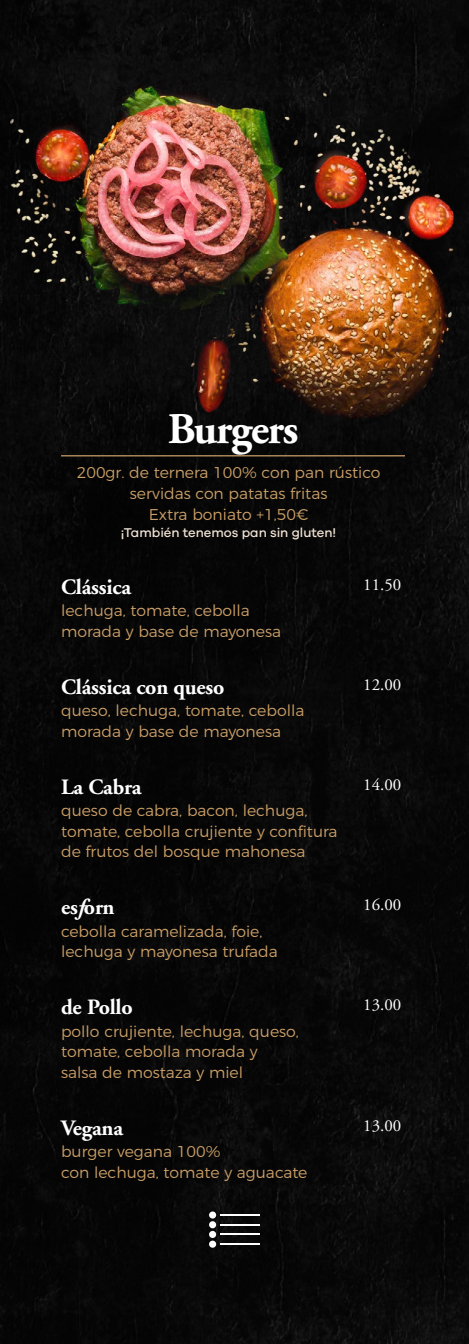
<style>
.page{position:relative;width:469px;height:1344px;background:#070707}
.page>*{position:absolute;margin:0;border:0;box-sizing:border-box;transform-origin:0 0}
.t1{font:700 43.75px "Adobe Garamond";letter-spacing:-.03em;color:#fff}
.t2{font:700 21.88px "Adobe Garamond";letter-spacing:-.01em;color:#fff}
.t3{font:16.88px "Adobe Garamond";color:#fff}
.t4{font:300 15.62px/20.6px "Montserrat";color:#ca9e67}
.t5{font:500 13.12px "Galano Grotesque";color:#f0e2d3}
.s1{font-style:italic}
</style>
<div class="page">
<img style="left:0;top:78px;width:469px;height:358px">
<hr style="left:61px;top:455px;width:281px;height:1px;background:#ca9e67">
<hr style="left:342px;top:455px;width:63px;height:1px;background:#ca9e67">
<div style="left:209px;top:1211px;width:7px;height:7px;background:#fff;border-radius:50%"></div>
<hr style="left:220px;top:1214px;width:40px;height:2px;background:#fff">
<div style="left:209px;top:1221px;width:7px;height:7px;background:#fff;border-radius:50%"></div>
<hr style="left:220px;top:1224px;width:40px;height:1px;background:#fff">
<div style="left:209px;top:1231px;width:7px;height:7px;background:#fff;border-radius:50%"></div>
<hr style="left:220px;top:1233px;width:40px;height:2px;background:#fff">
<div style="left:209px;top:1240px;width:7px;height:8px;background:#fff;border-radius:50%"></div>
<hr style="left:220px;top:1243px;width:40px;height:2px;background:#fff">
<h1 class="t1" style="left:168px;top:406px;width:132px">Burgers</h1>
<p class="t4" style="left:77px;top:461px;width:305px;text-align:center">200gr. de ternera 100% con pan rústico servidas con patatas fritas<br>Extra boniato +1,50€</p>
<p class="t5" style="left:121px;top:525px;width:217px">¡También tenemos pan sin gluten!</p>
<h2 class="t2" style="left:61px;top:575px;width:72px">Clássica</h2>
<p class="t3" style="left:363px;top:576px;width:39px">11.50</p>
<p class="t4" style="left:61px;top:599px;width:222px">lechuga, tomate, cebolla morada y base de mayonesa</p>
<h2 class="t2" style="left:61px;top:675px;width:165px">Clássica con queso</h2>
<p class="t3" style="left:363px;top:676px;width:39px">12.00</p>
<p class="t4" style="left:61px;top:699px;width:245px">queso, lechuga, tomate, cebolla morada y base de mayonesa</p>
<h2 class="t2" style="left:61px;top:775px;width:82px">La Cabra</h2>
<p class="t3" style="left:363px;top:775px;width:39px">14.00</p>
<p class="t4" style="left:61px;top:799px;width:278px">queso de cabra, bacon, lechuga, tomate, cebolla crujiente y confitura de frutos del bosque mahonesa</p>
<h2 class="t2" style="left:61px;top:895px;width:55px">es<span class="s1">f</span>orn</h2>
<p class="t3" style="left:363px;top:896px;width:39px">16.00</p>
<p class="t4" style="left:61px;top:919px;width:218px">cebolla caramelizada, foie, lechuga y mayonesa trufada</p>
<h2 class="t2" style="left:61px;top:995px;width:73px">de Pollo</h2>
<p class="t3" style="left:363px;top:996px;width:39px">13.00</p>
<p class="t4" style="left:61px;top:1019px;width:239px">pollo crujiente, lechuga, queso, tomate, cebolla morada y<br>salsa de mostaza y miel</p>
<h2 class="t2" style="left:61px;top:1115px;width:64px">Vegana</h2>
<p class="t3" style="left:363px;top:1116px;width:39px">13.00</p>
<p class="t4" style="left:61px;top:1140px;width:248px">burger vegana 100%<br>con lechuga, tomate y aguacate</p>
</div>
